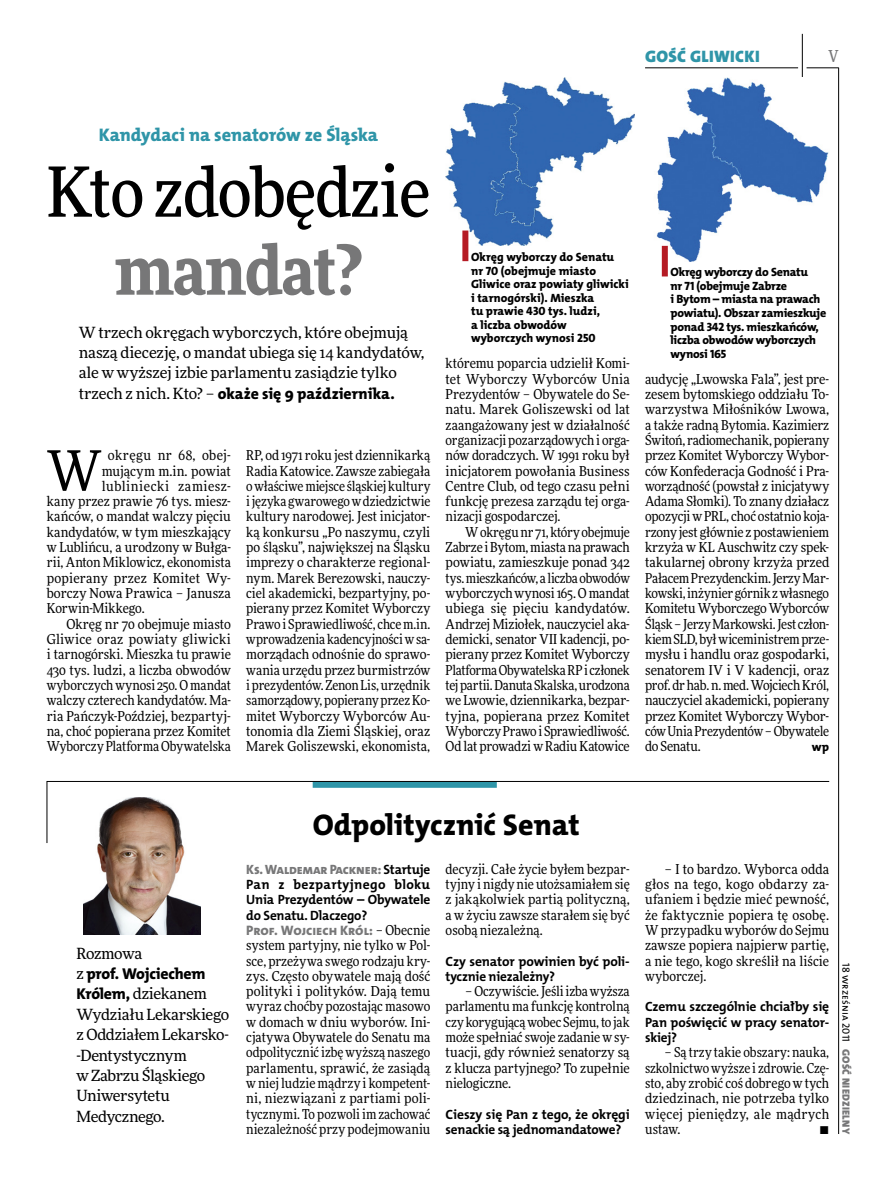
<style>
.page{position:relative;width:893px;height:1191px;background:#fff}
.page>*{position:absolute;margin:0;border:0;box-sizing:border-box;transform-origin:0 0}
.t1{font:500 69px "Freeday Narrow";letter-spacing:-.01em;color:#000}
.t2{font:900 69px "Freeday Narrow";letter-spacing:-.01em;color:#777778}
.t3{font:55.95px "Freeday Narrow News";color:#000}
.t4{font:30px "The Mix HP8 Ex Bld";letter-spacing:.005em;color:#000}
.t5{font:18.3px "The Mix HP8 Ex Bld";letter-spacing:-.01em;color:#2f95a8}
.t6{font:16.65px "The Mix HP9 Blk";letter-spacing:.02em;color:#2f95a8}
.t7{font:500 16.5px "Freeday Narrow";color:#777778;scale:.9 1}
.t8{font:15.75px "The Mix HP8 Ex Bld";letter-spacing:-.01em;color:#000}
.t9{font:15.45px/20.4px "Freeday News";letter-spacing:-.015em;color:#000}
.t10{font:13.65px/15.3px "Freeday Narrow News";color:#000;text-align:justify}
.t11{font:13.65px "The Mix HP8 Ex Bld";letter-spacing:-.005em;color:#777778}
.t12{font:13.65px "Freeday Narrow News";letter-spacing:.04em;color:#000}
.t13{font:13.65px "Freeday Narrow News";letter-spacing:.03em;color:#000}
.t14{font:13.5px/15.3px "The Mix HP7 Bld";letter-spacing:-.01em;color:#000;text-align:justify}
.t15{font:13.5px "The Mix HP8 Ex Bld";letter-spacing:-.015em;color:#777778}
.t16{font:12.3px "The Mix HP8 Ex Bld";color:#000}
.t17{font:12px/13.5px "The Mix HP8 Ex Bld";letter-spacing:-.02em;color:#000}
.t18{font:12px/13.5px "The Mix HP8 Ex Bld";color:#000}
.t19{font:10.5px "The Mix HP9 Blk";letter-spacing:.025em;color:#777778}
.t20{font:10.5px "The Mix HP5 Plain";color:#000}
.s1{font-family:"Freeday News";font-size:15.45px}
.s2{font-family:"The Mix HP8 Ex Bld";font-size:15.75px}
.s3{font-family:"The Mix HP7 Bld";color:#000}
.s4{font-family:"Freeday Narrow News";color:#000}
</style>
<div class="page">
<hr style="left:806px;top:68px;width:33px;height:1px;background:#000">
<hr style="left:645px;top:68px;width:153px;height:1px;background:#000">
<hr style="left:838px;top:68px;width:1px;height:1066px;background:#000">
<hr style="left:802px;top:34px;width:1px;height:43px;background:#000">
<svg style="left:47px;top:781px;width:783px;height:62px"></svg>
<img style="left:84px;top:797px;width:116px;height:138px">
<img style="left:656px;top:77px;width:173px;height:184px">
<img style="left:446px;top:77px;width:188px;height:169px">
<div style="left:462px;top:230px;width:6px;height:31px;background:#b51b24"></div>
<div style="left:662px;top:246px;width:6px;height:30px;background:#b51b24"></div>
<p class="t6" style="left:645px;top:46px;width:116px">GOŚĆ GLIWICKI</p>
<p class="t7" style="left:828px;top:46px;width:13px">V</p>
<h3 class="t5" style="left:99px;top:123px;width:281px">Kandydaci na senatorów ze Śląska</h3>
<h1 class="t1" style="left:47px;top:149px;width:385px">Kto zdobędzie</h1>
<h1 class="t2" style="left:115px;top:225px;width:249px">mandat?</h1>
<p class="t9" style="left:79px;top:322px;width:347px">W trzech okręgach wyborczych, które obejmują naszą diecezję, o mandat ubiega się 14 kandydatów, ale w wyższej izbie parlamentu zasiądzie tylko</p>
<p class="t8" style="left:79px;top:383px;width:318px"><span class="s1">trzech z nich. Kto? –</span> okaże się 9 października.</p>
<h2 class="t3" style="left:47px;top:436px;width:56px">W</h2>
<p class="t13" style="left:108px;top:447px;width:124px">okręgu nr 68, obej-</p>
<p class="t10" style="left:102px;top:463px;width:131px">mującym m.in. powiat</p>
<p class="t12" style="left:102px;top:477px;width:131px">lubliniecki zamiesz-</p>
<p class="t10" style="left:47px;top:493px;width:186px">kany przez prawie 76 tys. miesz-</p>
<p class="t10" style="left:47px;top:509px;width:186px">kańców, o mandat walczy pięciu</p>
<p class="t10" style="left:47px;top:524px;width:186px">kandydatów, w tym mieszkający</p>
<p class="t10" style="left:47px;top:539px;width:186px">w Lublińcu, a urodzony w Bułga-</p>
<p class="t10" style="left:47px;top:555px;width:186px">rii, Anton Miklowicz, ekonomista</p>
<p class="t10" style="left:47px;top:570px;width:186px">popierany przez Komitet Wy-</p>
<p class="t10" style="left:47px;top:585px;width:186px">borczy Nowa Prawica – Janusza</p>
<p class="t10" style="left:47px;top:600px;width:99px">Korwin-Mikkego.</p>
<p class="t10" style="left:66px;top:616px;width:166px">Okręg nr 70 obejmuje miasto</p>
<p class="t10" style="left:47px;top:631px;width:186px">Gliwice oraz powiaty gliwicki</p>
<p class="t10" style="left:47px;top:646px;width:186px">i tarnogórski. Mieszka tu prawie</p>
<p class="t10" style="left:47px;top:662px;width:186px">430 tys. ludzi, a liczba obwodów</p>
<p class="t10" style="left:47px;top:677px;width:186px">wyborczych wynosi 250. O mandat</p>
<p class="t10" style="left:47px;top:692px;width:186px">walczy czterech kandydatów. Ma-</p>
<p class="t10" style="left:47px;top:708px;width:186px">ria Pańczyk-Poździej, bezpartyj-</p>
<p class="t10" style="left:47px;top:723px;width:186px">na, choć popierana przez Komitet</p>
<p class="t10" style="left:47px;top:738px;width:186px">Wyborczy Platforma Obywatelska</p>
<p class="t10" style="left:246px;top:447px;width:186px">RP, od 1971 roku jest dziennikarką Radia Katowice. Zawsze zabiegała o właściwe miejsce śląskiej kultury i języka gwarowego w dziedzictwie kultury narodowej. Jest inicjator&shy;ką konkursu „Po naszymu, czyli po śląsku”, największej na Śląsku imprezy o charakterze regional&shy;nym. Marek Berezowski, nauczy&shy;ciel akademicki, bezpartyjny, po&shy;pierany przez Komitet Wyborczy Prawo i Sprawiedliwość, chce m.in. wprowadzenia kadencyjności w sa&shy;morządach odnośnie do sprawo&shy;wania urzędu przez burmistrzów i prezydentów. Zenon Lis, urzędnik samorządowy, popierany przez Ko&shy;mitet Wyborczy Wyborców Au&shy;tonomia dla Ziemi Śląskiej, oraz Marek Goliszewski, ekonomista,</p>
<p class="t18" style="left:471px;top:250px;width:159px">Okręg wyborczy do Senatu nr 70 (obejmuje miasto<br>Gliwice oraz powiaty gliwicki i tarnogórski). Mieszka<br>tu prawie 430 tys. ludzi,<br>a liczba obwodów wyborczych wynosi 250</p>
<p class="t10" style="left:446px;top:356px;width:186px">któremu poparcia udzielił Komi&shy;tet Wyborczy Wyborców Unia Prezydentów – Obywatele do Se&shy;natu. Marek Goliszewski od lat zaangażowany jest w działalność organizacji pozarządowych i orga&shy;nów doradczych. W 1991 roku był inicjatorem powołania Business Centre Club, od tego czasu pełni funkcję prezesa zarządu tej orga&shy;nizacji gospodarczej.</p>
<p class="t10" style="left:446px;top:524px;width:186px;text-indent:20px">W okręgu nr 71, który obejmuje Zabrze i Bytom, miasta na prawach powiatu, zamieszkuje ponad 342 tys. mieszkańców, a liczba obwodów wyborczych wynosi 165. O mandat ubiega się pięciu kandydatów.<br>Andrzej Miziołek, nauczyciel aka&shy;demicki, senator VII kadencji, po&shy;pierany przez Komitet Wyborczy Platforma Obywatelska RP i członek tej partii. Danuta Skalska, urodzona we Lwowie, dziennikarka, bezpar&shy;tyjna, popierana przez Komitet Wyborczy Prawo i Sprawiedliwość.<br>Od lat prowadzi w Radiu Katowice</p>
<p class="t17" style="left:671px;top:266px;width:157px">Okręg wyborczy do Senatu<br>nr 71 (obejmuje Zabrze<br>i Bytom – miasta na prawach powiatu). Obszar zamieszkuje ponad 342 tys. mieszkańców, liczba obwodów wyborczych wynosi 165</p>
<p class="t10" style="left:645px;top:371px;width:186px">audycję „Lwowska Fala”, jest pre&shy;zesem bytomskiego oddziału To&shy;warzystwa Miłośników Lwowa, a także radną Bytomia. Kazimierz Świtoń, radiomechanik, popierany przez Komitet Wyborczy Wybor&shy;ców Konfederacja Godność i Pra&shy;worządność (powstał z inicjatywy Adama Słomki). To znany działacz opozycji w PRL, choć ostatnio koja&shy;rzony jest głównie z postawieniem krzyża w KL Auschwitz czy spek&shy;takularnej obrony krzyża przed Pałacem Prezydenckim. Jerzy Mar&shy;kowski, inżynier górnik z własnego Komitetu Wyborczego Wyborców Śląsk – Jerzy Markowski. Jest człon&shy;kiem SLD, był wiceministrem prze&shy;mysłu i handlu oraz gospodarki, senatorem IV i V kadencji, oraz prof. dr hab. n. med. Wojciech Król, nauczyciel akademicki, popierany przez Komitet Wyborczy Wybor&shy;ców Unia Prezydentów – Obywatele do Senatu.</p>
<p class="t16" style="left:812px;top:739px;width:19px">wp</p>
<p class="t9" style="left:77px;top:942px;width:67px">Rozmowa</p>
<p class="t8" style="left:77px;top:963px;width:130px"><span class="s1">z</span> prof. Wojciechem</p>
<p class="t9" style="left:77px;top:983px;width:154px"><span class="s2">Królem,</span> dziekanem<br>Wydziału Lekarskiego z Oddziałem Lekarsko--Dentystycznym<br>w Zabrzu Śląskiego<br>Uniwersytetu<br>Medycznego.</p>
<h3 class="t4" style="left:313px;top:805px;width:268px">Odpolitycznić Senat</h3>
<p class="t15" style="left:246px;top:860px;width:186px">Ks. Waldemar Packner: <span class="s3">Startuje</span></p>
<p class="t14" style="left:246px;top:877px;width:186px">Pan z bezpartyjnego bloku Unia Prezydentów – Obywatele do Senatu. Dlaczego?</p>
<p class="t11" style="left:246px;top:921px;width:186px">Prof. Wojciech Król: <span class="s4">– Obecnie</span></p>
<p class="t10" style="left:246px;top:937px;width:186px">system partyjny, nie tylko w Pol&shy;sce, przeżywa swego rodzaju kry&shy;zys. Często obywatele mają dość polityki i polityków. Dają temu wyraz choćby pozostając masowo w domach w dniu wyborów. Ini&shy;cjatywa Obywatele do Senatu ma odpolitycznić izbę wyższą naszego parlamentu, sprawić, że zasiądą w niej ludzie mądrzy i kompetent&shy;ni, niezwiązani z partiami poli&shy;tycznymi. To pozwoli im zachować niezależność przy podejmowaniu</p>
<p class="t10" style="left:446px;top:861px;width:186px">decyzji. Całe życie byłem bezpar&shy;tyjny i nigdy nie utożsamiałem się z jakąkolwiek partią polityczną, a w życiu zawsze starałem się być osobą niezależną.</p>
<p class="t14" style="left:446px;top:953px;width:186px">Czy senator powinien być poli&shy;tycznie niezależny?</p>
<p class="t10" style="left:446px;top:983px;width:186px;text-indent:20px">– Oczywiście. Jeśli izba wyższa parlamentu ma funkcję kontrolną czy korygującą wobec Sejmu, to jak może spełniać swoje zadanie w sy&shy;tuacji, gdy również senatorzy są z klucza partyjnego? To zupełnie nielogiczne.</p>
<p class="t14" style="left:446px;top:1106px;width:186px">Cieszy się Pan z tego, że okręgi senackie są jednomandatowe?</p>
<p class="t10" style="left:645px;top:861px;width:186px;text-indent:20px">– I to bardzo. Wyborca odda głos na tego, kogo obdarzy za&shy;ufaniem i będzie mieć pewność, że faktycznie popiera tę osobę.<br>W przypadku wyborów do Sejmu zawsze popiera najpierw partię, a nie tego, kogo skreślił na liście wyborczej.</p>
<p class="t14" style="left:645px;top:999px;width:186px">Czemu szczególnie chciałby się Pan poświęcić w pracy senator&shy;skiej?</p>
<p class="t10" style="left:645px;top:1044px;width:186px;text-indent:20px">– Są trzy takie obszary: nauka, szkolnictwo wyższe i zdrowie. Czę&shy;sto, aby zrobić coś dobrego w tych dziedzinach, nie potrzeba tylko więcej pieniędzy, ale mądrych ustaw.</p>
<p class="t10" style="left:819px;top:1121px;width:11px">•</p>
<p class="t20" style="left:853px;top:962px;width:81px;rotate:90deg">18 września 2011</p>
<p class="t19" style="left:853px;top:1049px;width:86px;rotate:90deg">GOŚĆ NIEDZIELNY</p>
</div>
